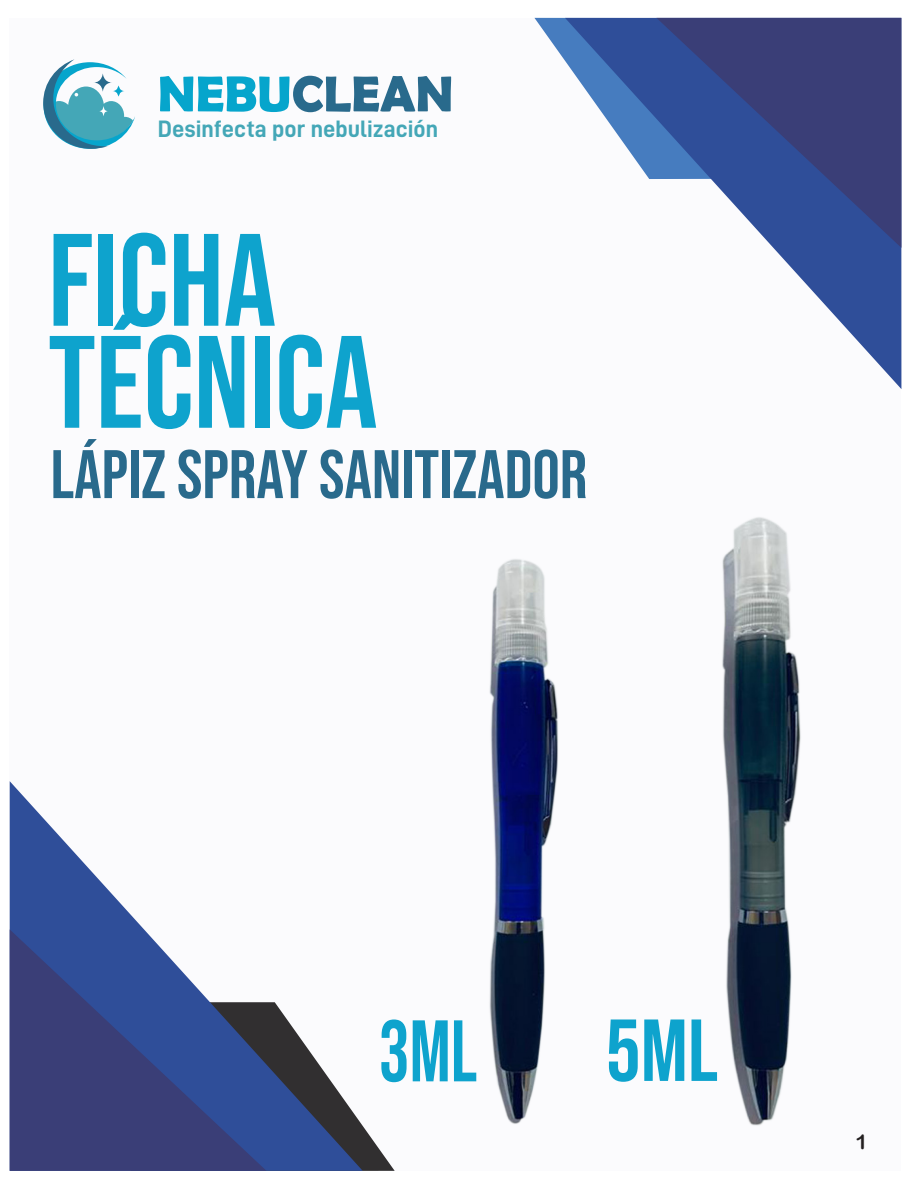
<style>
.page{position:relative;width:918px;height:1188px;background:#fff}
.page>*{position:absolute;margin:0;border:0;box-sizing:border-box;transform-origin:0 0}
.t1{font:131.1px/102px "Bebas Neue";color:#0ea3cd}
.t2{font:87.75px "Bebas Neue";color:#0ea3cd}
.t3{font:87.15px "Bebas Neue";color:#0ea3cd;scale:.88 1}
.t4{font:68.55px "Bebas Neue";color:#296a8c}
.t5{font:700 50.85px "Berlin Sans FB Demi";color:#296a8c}
.t6{font:23.85px "D DIN Bold";color:#44a7b7}
.t7{font:20.4px "Arial Rounded MT Bold";color:#231f20}
.s1{color:#06a5cc}
</style>
<div class="page">
<div style="left:9px;top:18px;width:892px;height:1153px;background:#fbfbfd"></div>
<svg style="left:43px;top:59px;width:92px;height:90px"></svg>
<svg style="left:363px;top:1126px;width:32px;height:45px"></svg>
<svg style="left:10px;top:781px;width:353px;height:390px"></svg>
<svg style="left:10px;top:929px;width:256px;height:242px;background:#4a578f"></svg>
<svg style="left:534px;top:18px;width:31px;height:43px"></svg>
<svg style="left:565px;top:18px;width:336px;height:371px"></svg>
<svg style="left:656px;top:18px;width:245px;height:230px;background:#4b5a94"></svg>
<img style="left:489px;top:559px;width:69px;height:565px">
<img style="left:722px;top:517px;width:79px;height:609px">
<h3 class="t5" style="left:158px;top:64px;width:297px"><span class="s1">NEBU</span>CLEAN</h3>
<p class="t6" style="left:158px;top:116px;width:282px">Desinfecta por nebulización</p>
<h1 class="t1" style="left:48px;top:228px;width:331px">FICHA<br>TÉCNICA</h1>
<h3 class="t4" style="left:51px;top:436px;width:538px">LÁPIZ SPRAY SANITIZADOR</h3>
<h3 class="t3" style="left:379px;top:1002px;width:113px">3ML</h3>
<h2 class="t2" style="left:606px;top:1001px;width:114px">5ML</h2>
<p class="t7" style="left:856px;top:1129px;width:14px">1</p>
</div>
